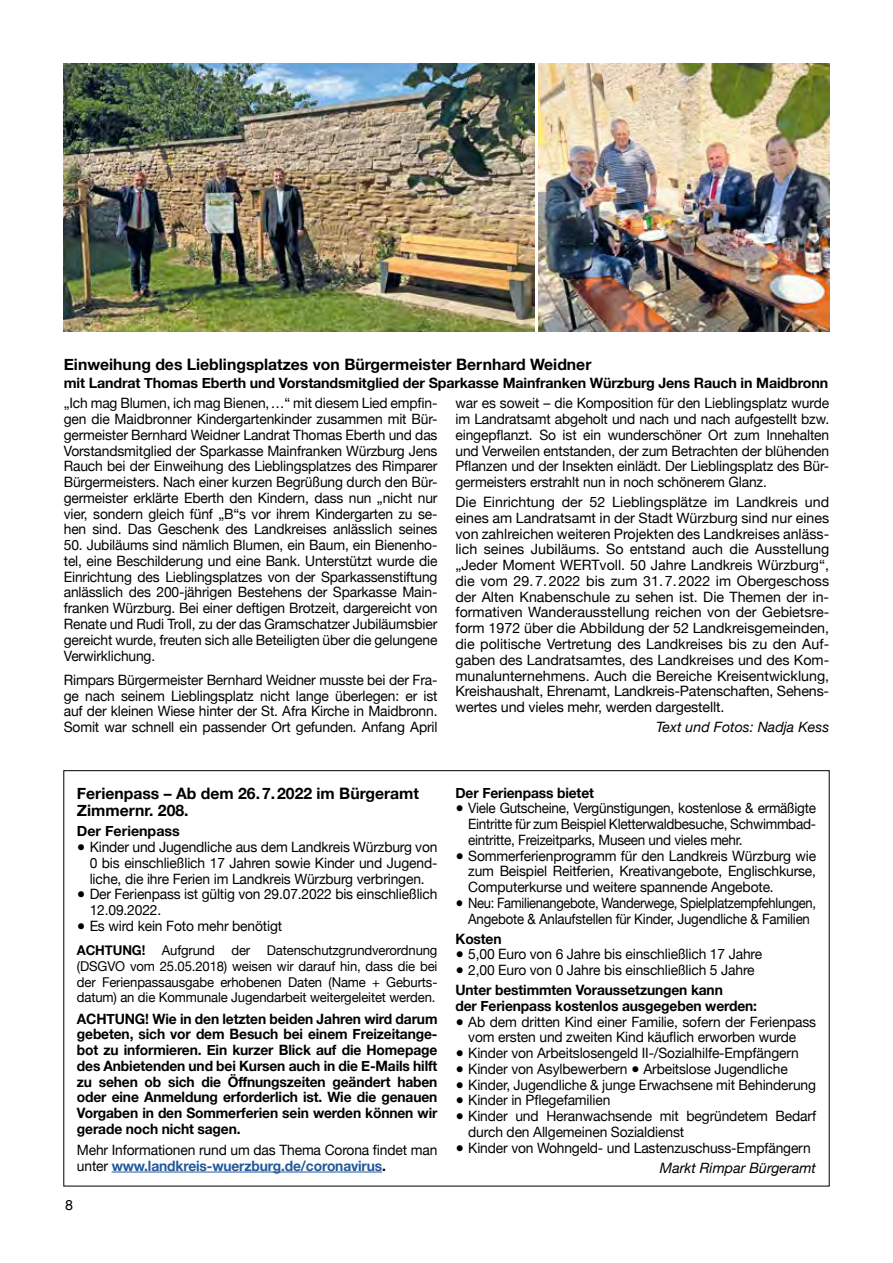
<style>
.page{position:relative;width:893px;height:1263px;background:#fff}
.page>*{position:absolute;margin:0;border:0;box-sizing:border-box;transform-origin:0 0}
.t1{font:700 15.75px/17.2px "Helvetica Neue";color:#000}
.t2{font:14.25px/15.8px "Helvetica Neue";letter-spacing:-.01em;color:#000;text-align:justify}
.t3{font:700 14.25px/15.8px "Helvetica Neue";letter-spacing:-.01em;color:#000;text-align:justify}
.t4{font:14.25px/15.8px "Helvetica Neue";letter-spacing:-.01em;color:#000;text-align:justify;scale:.95 1}
.t5{font:14.25px/15.8px "Helvetica Neue";letter-spacing:-.01em;color:#000;text-align:center;scale:.91 1}
.t6{font:italic 14.25px "Helvetica Neue";color:#000}
.t7{font:13.5px/15.8px "Helvetica Neue";letter-spacing:-.01em;color:#000;text-align:justify}
.s1{font-weight:700}
.s2{font-weight:700;color:#22599b}
</style>
<div class="page">
<img style="left:64px;top:64px;width:470px;height:268px">
<img style="left:539px;top:64px;width:290px;height:268px">
<hr style="left:112px;top:1172px;width:270px;height:1px;background:#22599b">
<p class="t1" style="left:64px;top:356px;width:529px">Einweihung des Lieblingsplatzes von Bürgermeister Bernhard Weidner</p>
<p class="t3" style="left:64px;top:376px;width:766px">mit Landrat Thomas Eberth und Vorstandsmitglied der Sparkasse Mainfranken Würzburg Jens Rauch in Maidbronn</p>
<p class="t2" style="left:64px;top:396px;width:375px">„Ich mag Blumen, ich mag Bienen,…“ mit diesem Lied empfin&shy;gen die Maidbronner Kindergartenkinder zusammen mit Bür&shy;germeister Bernhard Weidner Landrat Thomas Eberth und das Vorstandsmitglied der Sparkasse Mainfranken Würzburg Jens Rauch bei der Einweihung des Lieblingsplatzes des Rimparer Bürgermeisters. Nach einer kurzen Begrüßung durch den Bür&shy;germeister erklärte Eberth den Kindern, dass nun „nicht nur vier, sondern gleich fünf „B“s vor ihrem Kindergarten zu se&shy;hen sind. Das Geschenk des Landkreises anlässlich seines</p>
<p class="t2" style="left:64px;top:538px;width:375px">50. Jubiläums sind nämlich Blumen, ein Baum, ein Bienenho&shy;tel, eine Beschilderung und eine Bank. Unterstützt wurde die Einrichtung des Lieblingsplatzes von der Sparkassenstiftung anlässlich des 200-jährigen Bestehens der Sparkasse Main&shy;franken Würzburg. Bei einer deftigen Brotzeit, dargereicht von Renate und Rudi Troll, zu der das Gramschatzer Jubiläumsbier gereicht wurde, freuten sich alle Beteiligten über die gelungene Verwirklichung.</p>
<p class="t2" style="left:64px;top:673px;width:375px">Rimpars Bürgermeister Bernhard Weidner musste bei der Fra&shy;ge nach seinem Lieblingsplatz nicht lange überlegen: er ist auf der kleinen Wiese hinter der St. Afra Kirche in Maidbronn.<br>Somit war schnell ein passender Ort gefunden. Anfang April</p>
<p class="t2" style="left:455px;top:396px;width:375px">war es soweit – die Komposition für den Lieblingsplatz wurde im Landratsamt abgeholt und nach und nach aufgestellt bzw. eingepflanzt. So ist ein wunderschöner Ort zum Innehalten und Verweilen entstanden, der zum Betrachten der blühenden Pflanzen und der Insekten einlädt. Der Lieblingsplatz des Bür&shy;germeisters erstrahlt nun in noch schönerem Glanz.</p>
<p class="t2" style="left:455px;top:495px;width:375px">Die Einrichtung der 52 Lieblingsplätze im Landkreis und eines am Landratsamt in der Stadt Würzburg sind nur eines von zahlreichen weiteren Projekten des Landkreises anläss&shy;lich seines Jubiläums. So entstand auch die Ausstellung „Jeder Moment WERTvoll. 50 Jahre Landkreis Würzburg“, die vom 29.7.2022 bis zum 31.7.2022 im Obergeschoss der Alten Knabenschule zu sehen ist. Die Themen der in&shy;formativen Wanderausstellung reichen von der Gebietsre&shy;form 1972 über die Abbildung der 52 Landkreisgemeinden, die politische Vertretung des Landkreises bis zu den Auf&shy;gaben des Landratsamtes, des Landkreises und des Kom&shy;munalunternehmens. Auch die Bereiche Kreisentwicklung, Kreishaushalt, Ehrenamt, Landkreis-Patenschaften, Sehens&shy;wertes und vieles mehr, werden dargestellt.</p>
<p class="t6" style="left:656px;top:717px;width:175px">Text und Fotos: Nadja Kess</p>
<p class="t1" style="left:77px;top:785px;width:344px">Ferienpass – Ab dem 26.7.2022 im Bürgeramt<br>Zimmernr. 208.</p>
<p class="t3" style="left:77px;top:824px;width:104px">Der Ferienpass</p>
<p class="t2" style="left:90px;top:840px;width:349px;text-indent:-13px">● Kinder und Jugendliche aus dem Landkreis Würzburg von 0 bis einschließlich 17 Jahren sowie Kinder und Jugend&shy;liche, die ihre Ferien im Landkreis Würzburg verbringen.</p>
<p class="t2" style="left:90px;top:887px;width:349px;text-indent:-13px">● Der Ferienpass ist gültig von 29.07.2022 bis einschließlich<br>12.09.2022.</p>
<p class="t2" style="left:77px;top:919px;width:207px">● Es wird kein Foto mehr benötigt</p>
<p class="t7" style="left:77px;top:943px;width:362px"><span class="s1">ACHTUNG!</span> Aufgrund der Datenschutzgrundverordnung (DSGVO vom 25.05.2018) weisen wir darauf hin, dass die bei der Ferienpassausgabe erhobenen Daten (Name + Geburts&shy;datum) an die Kommunale Jugendarbeit weitergeleitet werden.</p>
<p class="t3" style="left:77px;top:1011px;width:362px">ACHTUNG! Wie in den letzten beiden Jahren wird darum gebeten, sich vor dem Besuch bei einem Freizeitange&shy;bot zu informieren. Ein kurzer Blick auf die Homepage des Anbietenden und bei Kursen auch in die E-Mails hilft zu sehen ob sich die Öffnungszeiten geändert haben oder eine Anmeldung erforderlich ist. Wie die genauen Vorgaben in den Sommerferien sein werden können wir gerade noch nicht sagen.</p>
<p class="t2" style="left:77px;top:1143px;width:362px">Mehr Informationen rund um das Thema Corona findet man unter <span class="s2">www.landkreis-wuerzburg.de/coronavirus</span><span class="s1">.</span></p>
<p class="t2" style="left:65px;top:1197px;width:9px">8</p>
<p class="t3" style="left:455px;top:785px;width:140px">Der Ferienpass bietet</p>
<p class="t4" style="left:468px;top:801px;width:368px;text-indent:-13px">● Viele Gutscheine, Vergünstigungen, kostenlose &amp; ermäßigte Eintritte für zum Beispiel Kletterwaldbesuche, Schwimmbad&shy;eintritte, Freizeitparks, Museen und vieles mehr.</p>
<p class="t2" style="left:468px;top:848px;width:349px;text-indent:-13px">● Sommerferienprogramm für den Landkreis Würzburg wie zum Beispiel Reitferien, Kreativangebote, Englischkurse, Computerkurse und weitere spannende Angebote.</p>
<p class="t5" style="left:455px;top:896px;width:398px">● Neu: Familienangebote, Wanderwege, Spielplatzempfehlungen,<br>Angebote &amp; Anlaufstellen für Kinder, Jugendliche &amp; Familien</p>
<p class="t3" style="left:455px;top:931px;width:48px">Kosten</p>
<p class="t2" style="left:455px;top:947px;width:308px">● 5,00 Euro von 6 Jahre bis einschließlich 17 Jahre</p>
<p class="t2" style="left:455px;top:963px;width:301px">● 2,00 Euro von 0 Jahre bis einschließlich 5 Jahre</p>
<p class="t3" style="left:455px;top:983px;width:303px">Unter bestimmten Voraussetzungen kann<br>der Ferienpass kostenlos ausgegeben werden:</p>
<p class="t2" style="left:455px;top:1014px;width:362px;text-align:center">● Ab dem dritten Kind einer Familie, sofern der Ferienpass vom ersten und zweiten Kind käuflich erworben wurde</p>
<p class="t2" style="left:455px;top:1046px;width:345px">● Kinder von Arbeitslosengeld II-/Sozialhilfe-Empfängern</p>
<p class="t2" style="left:455px;top:1062px;width:334px">● Kinder von Asylbewerbern ● Arbeitslose Jugendliche</p>
<p class="t2" style="left:455px;top:1077px;width:362px">● Kinder, Jugendliche &amp; junge Erwachsene mit Behinderung</p>
<p class="t2" style="left:455px;top:1093px;width:156px">● Kinder in Pflegefamilien</p>
<p class="t2" style="left:468px;top:1109px;width:349px;text-indent:-13px">● Kinder und Heranwachsende mit begründetem Bedarf durch den Allgemeinen Sozialdienst</p>
<p class="t2" style="left:455px;top:1140px;width:357px">● Kinder von Wohngeld- und Lastenzuschuss-Empfängern</p>
<p class="t6" style="left:660px;top:1157px;width:158px">Markt Rimpar Bürgeramt</p>
</div>
